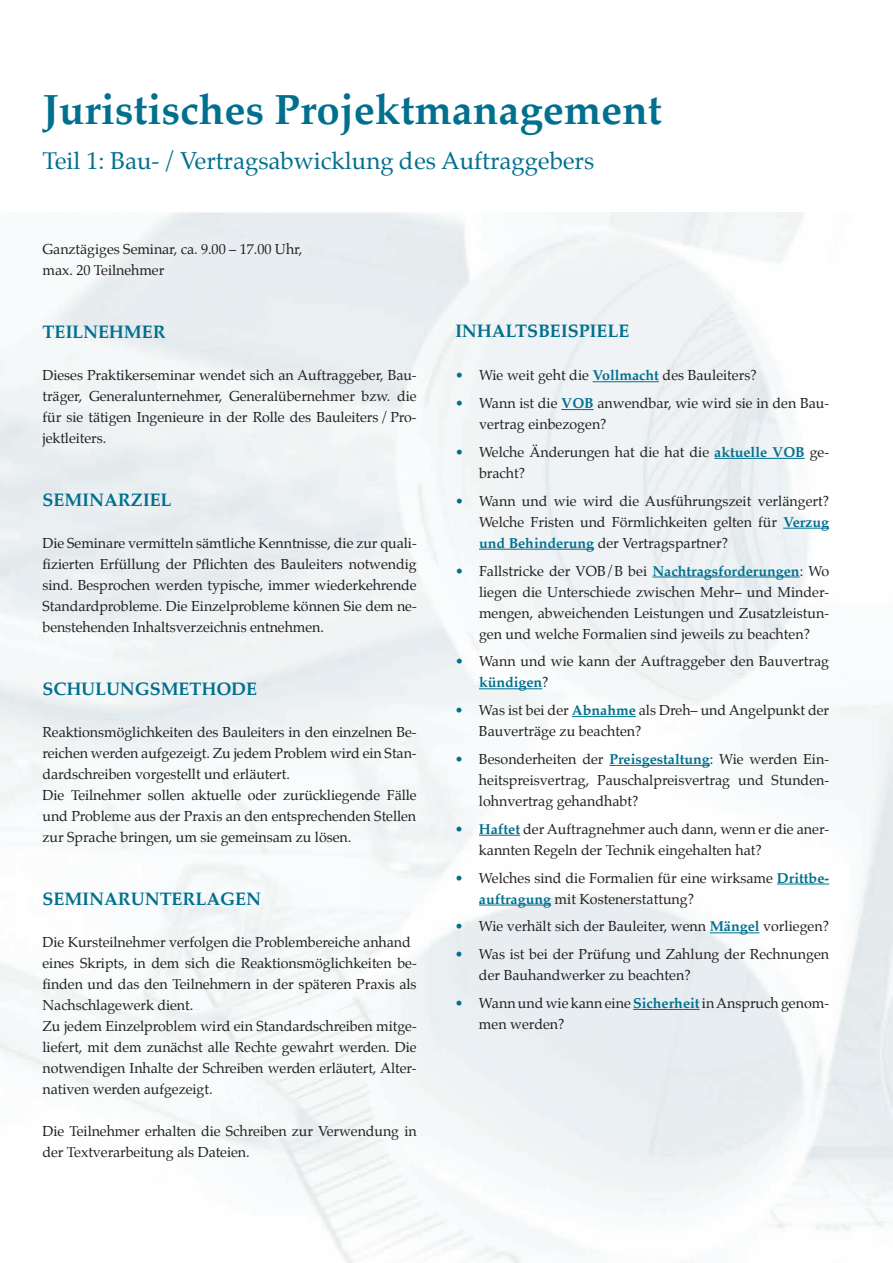
<style>
.page{position:relative;width:893px;height:1263px;background:#fff}
.page>*{position:absolute;margin:0;border:0;box-sizing:border-box;transform-origin:0 0}
.t1{font:700 42px "Palatino";color:#00708e}
.t2{font:24px "Palatino";color:#00708e}
.t3{font:700 18px "Palatino";letter-spacing:-.005em;color:#00708e}
.t4{font:14.25px/21px "Palatino";letter-spacing:-.005em;color:#231f20}
.s1{color:#00708e}
.s2{font-weight:700;color:#00708e}
</style>
<div class="page">
<hr style="left:593px;top:381px;width:66px;height:1px;background:#00708e">
<hr style="left:561px;top:409px;width:33px;height:1px;background:#00708e">
<hr style="left:714px;top:458px;width:91px;height:1px;background:#00708e">
<hr style="left:783px;top:528px;width:46px;height:1px;background:#00708e">
<hr style="left:479px;top:549px;width:115px;height:1px;background:#00708e">
<hr style="left:652px;top:576px;width:148px;height:1px;background:#00708e">
<hr style="left:479px;top:688px;width:63px;height:1px;background:#00708e">
<hr style="left:572px;top:716px;width:64px;height:1px;background:#00708e">
<hr style="left:609px;top:765px;width:101px;height:1px;background:#00708e">
<hr style="left:479px;top:835px;width:41px;height:1px;background:#00708e">
<hr style="left:777px;top:884px;width:52px;height:1px;background:#00708e">
<hr style="left:479px;top:905px;width:72px;height:1px;background:#00708e">
<hr style="left:710px;top:932px;width:50px;height:1px;background:#00708e">
<hr style="left:633px;top:1009px;width:67px;height:1px;background:#00708e">
<h1 class="t1" style="left:43px;top:74px;width:621px">Juristisches Projektmanagement</h1>
<h2 class="t2" style="left:43px;top:140px;width:553px">Teil 1: Bau- / Vertragsabwicklung des Auftraggebers</h2>
<p class="t4" style="left:43px;top:239px;width:261px">Ganztägiges Seminar, ca. 9.00 – 17.00 Uhr, max. 20 Teilnehmer</p>
<p class="t3" style="left:43px;top:317px;width:125px">tEiLnEHmER</p>
<p class="t4" style="left:43px;top:365px;width:376px;text-align:justify">Dieses Praktikerseminar wendet sich an Auftraggeber, Bau&shy;träger, Generalunternehmer, Generalübernehmer bzw. die für sie tätigen Ingenieure in der Rolle des Bauleiters / Pro&shy;jektleiters.</p>
<p class="t3" style="left:43px;top:485px;width:131px">SEminaRziEL</p>
<p class="t4" style="left:43px;top:533px;width:376px;text-align:justify">Die Seminare vermitteln sämtliche Kenntnisse, die zur quali&shy;fizierten Erfüllung der Pflichten des Bauleiters notwendig sind. Besprochen werden typische, immer wiederkehrende Standardprobleme. Die Einzelprobleme können Sie dem ne&shy;benstehenden Inhaltsverzeichnis entnehmen.</p>
<p class="t3" style="left:43px;top:674px;width:216px">SCHuLungSmEtHODE</p>
<p class="t4" style="left:43px;top:722px;width:376px">Reaktionsmöglichkeiten des Bauleiters in den einzelnen Be&shy;reichen werden aufgezeigt. Zu jedem Problem wird ein Stan&shy;dardschreiben vorgestellt und erläutert.<br>Die Teilnehmer sollen aktuelle oder zurückliegende Fälle und Probleme aus der Praxis an den entsprechenden Stellen zur Sprache bringen, um sie gemeinsam zu lösen.</p>
<p class="t3" style="left:43px;top:884px;width:220px">SEminaRuntERLagEn</p>
<p class="t4" style="left:43px;top:932px;width:376px">Die Kursteilnehmer verfolgen die Problembereiche anhand eines Skripts, in dem sich die Reaktionsmöglichkeiten be&shy;finden und das den Teilnehmern in der späteren Praxis als Nachschlagewerk dient.<br>Zu jedem Einzelproblem wird ein Standardschreiben mitge&shy;liefert, mit dem zunächst alle Rechte gewahrt werden. Die notwendigen Inhalte der Schreiben werden erläutert, Alter&shy;nativen werden aufgezeigt.</p>
<p class="t4" style="left:43px;top:1121px;width:376px">Die Teilnehmer erhalten die Schreiben zur Verwendung in der Textverarbeitung als Dateien.</p>
<p class="t3" style="left:455px;top:315px;width:176px">inHaLtSBEiSPiELE</p>
<p class="t4" style="left:455px;top:365px;width:303px"><span class="s1">•</span> Wie weit geht die <span class="s2">Vollmacht</span> des Bauleiters?</p>
<p class="t4" style="left:479px;top:393px;width:352px;text-indent:-24px"><span class="s1">•</span> Wann ist die <span class="s2">VOB</span> anwendbar, wie wird sie in den Bau&shy;vertrag einbezogen?</p>
<p class="t4" style="left:479px;top:441px;width:352px;text-indent:-24px"><span class="s1">•</span> Welche Änderungen hat die hat die <span class="s2">aktuelle VOB</span> ge&shy;bracht?</p>
<p class="t4" style="left:479px;top:490px;width:352px;text-align:justify;text-indent:-24px"><span class="s1">•</span> Wann und wie wird die Ausführungszeit verlängert?<br>Welche Fristen und Förmlichkeiten gelten für <span class="s2">Verzug und Behinderung</span> der Vertragspartner?</p>
<p class="t4" style="left:479px;top:560px;width:352px;text-align:justify;text-indent:-24px"><span class="s1">•</span> Fallstricke der VOB/B bei <span class="s2">nachtragsforderungen</span>: Wo liegen die Unterschiede zwischen Mehr– und Minder&shy;mengen, abweichenden Leistungen und Zusatzleistun&shy;gen und welche Formalien sind jeweils zu beachten?</p>
<p class="t4" style="left:479px;top:651px;width:352px;text-indent:-24px"><span class="s1">•</span> Wann und wie kann der Auftraggeber den Bauvertrag <span class="s2">kündigen</span>?</p>
<p class="t4" style="left:479px;top:700px;width:352px;text-indent:-24px"><span class="s1">•</span> Was ist bei der <span class="s2">abnahme</span> als Dreh– und Angelpunkt der<br>Bauverträge zu beachten?</p>
<p class="t4" style="left:479px;top:748px;width:352px;text-align:justify;text-indent:-24px"><span class="s1">•</span> Besonderheiten der <span class="s2">Preisgestaltung</span>: Wie werden Ein&shy;heitspreisvertrag, Pauschalpreisvertrag und Stunden&shy;lohnvertrag gehandhabt?</p>
<p class="t4" style="left:479px;top:818px;width:352px;text-indent:-24px"><span class="s1">•</span> <span class="s2">Haftet</span> der Auftragnehmer auch dann, wenn er die aner&shy;kannten Regeln der Technik eingehalten hat?</p>
<p class="t4" style="left:479px;top:867px;width:352px;text-indent:-24px"><span class="s1">•</span> Welches sind die Formalien für eine wirksame <span class="s2">Drittbe&shy;auftragung</span> mit Kostenerstattung?</p>
<p class="t4" style="left:455px;top:916px;width:376px"><span class="s1">•</span> Wie verhält sich der Bauleiter, wenn <span class="s2">mängel</span> vorliegen?</p>
<p class="t4" style="left:479px;top:944px;width:352px;text-indent:-24px"><span class="s1">•</span> Was ist bei der Prüfung und Zahlung der Rechnungen der Bauhandwerker zu beachten?</p>
<p class="t4" style="left:479px;top:992px;width:352px;text-indent:-24px"><span class="s1">•</span> Wann und wie kann eine <span class="s2">Sicherheit</span> in Anspruch genom&shy;men werden?</p>
</div>
